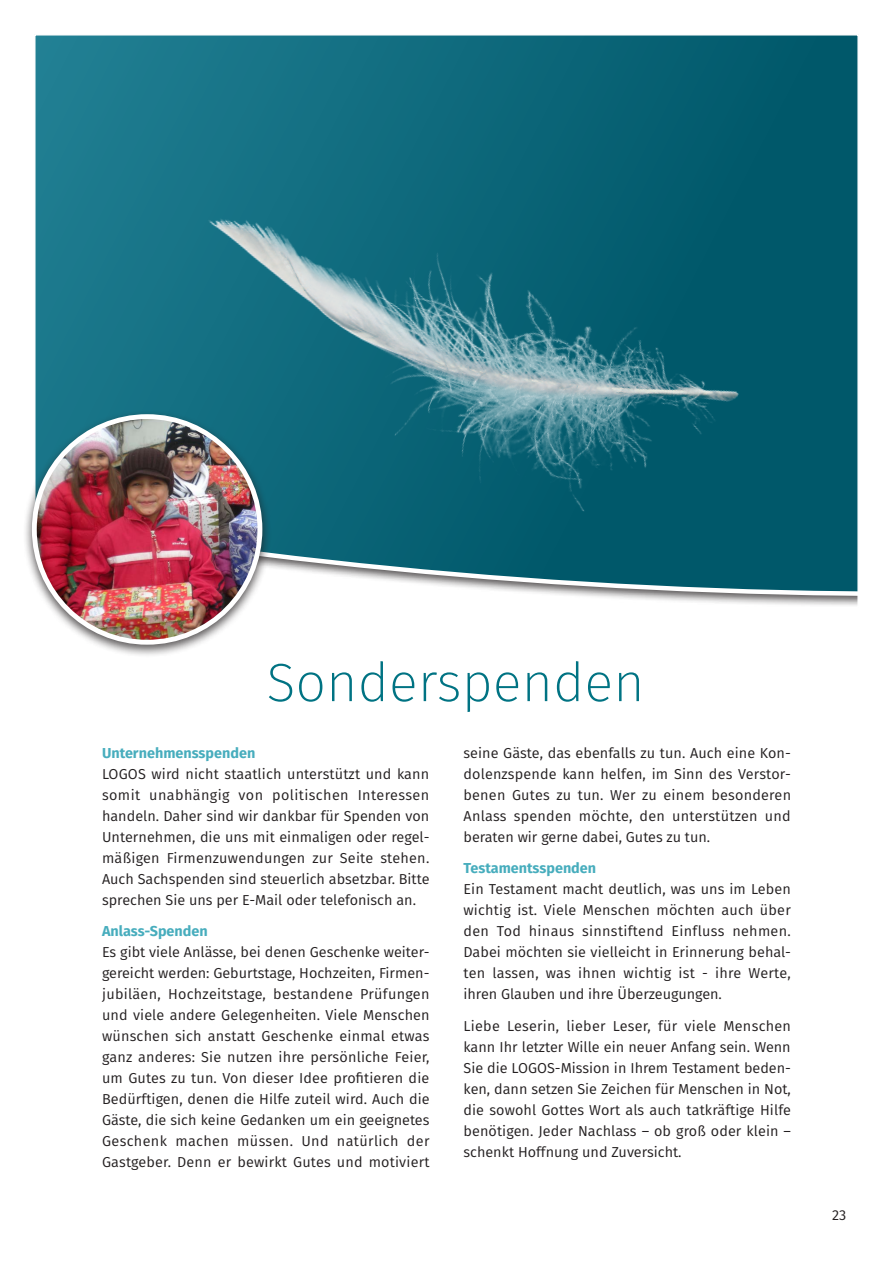
<style>
.page{position:relative;width:893px;height:1263px;background:#fff}
.page>*{position:absolute;margin:0;border:0;box-sizing:border-box;transform-origin:0 0}
.head{font:200 54px "Fira Sans";color:#007383}
.fließ{font:14.4px/21px "Fira Sans";color:#231f20;text-align:justify}
.zwischen{font:700 14.4px "Fira Sans";color:#47adbd}
</style>
<div class="page">
<svg style="left:37px;top:37px;width:819px;height:561px;background:#0f6a7d"></svg>
<img style="left:123px;top:109px;width:681px;height:492px">
<div style="left:23px;top:409px;width:248px;height:249px;background:#231f20;opacity:.75"></div>
<img style="left:34px;top:417px;width:226px;height:225px;border-radius:113px">
<div style="left:32px;top:414px;width:230px;height:231px;border:5px solid #fff;border-radius:50%"></div>
<p class="head" style="left:266px;top:644px;width:380px">Sonderspenden</p>
<p class="fließ" style="left:463px;top:742px;width:329px">seine Gäste, das ebenfalls zu tun. Auch eine Kon&shy;dolenzspende kann helfen, im Sinn des Verstor&shy;benen Gutes zu tun. Wer zu einem besonderen Anlass spenden möchte, den unterstützen und beraten wir gerne dabei, Gutes zu tun.</p>
<p class="zwischen" style="left:463px;top:856px;width:134px">Testamentsspenden</p>
<p class="fließ" style="left:463px;top:878px;width:329px">Ein Testament macht deutlich, was uns im Leben wichtig ist. Viele Menschen möchten auch über den Tod hinaus sinnstiftend Einfluss nehmen.<br>Dabei möchten sie vielleicht in Erinnerung behal&shy;ten lassen, was ihnen wichtig ist - ihre Werte, ihren Glauben und ihre Überzeugungen.</p>
<p class="fließ" style="left:463px;top:1015px;width:329px">Liebe Leserin, lieber Leser, für viele Menschen kann Ihr letzter Wille ein neuer Anfang sein. Wenn Sie die LOGOS-Mission in Ihrem Testament beden&shy;ken, dann setzen Sie Zeichen für Menschen in Not, die sowohl Gottes Wort als auch tatkräftige Hilfe benötigen. Jeder Nachlass – ob groß oder klein – schenkt Hoffnung und Zuversicht.</p>
<p class="zwischen" style="left:102px;top:740px;width:155px">Unternehmensspenden</p>
<p class="fließ" style="left:102px;top:763px;width:329px">LOGOS wird nicht staatlich unterstützt und kann somit unabhängig von politischen Interessen handeln. Daher sind wir dankbar für Spenden von Unternehmen, die uns mit einmaligen oder regel&shy;mäßigen Firmenzuwendungen zur Seite stehen.<br>Auch Sachspenden sind steuerlich absetzbar. Bitte sprechen Sie uns per E-Mail oder telefonisch an.</p>
<p class="zwischen" style="left:102px;top:919px;width:107px">Anlass-Spenden</p>
<p class="fließ" style="left:102px;top:941px;width:329px">Es gibt viele Anlässe, bei denen Geschenke weiter&shy;gereicht werden: Geburtstage, Hochzeiten, Firmen&shy;jubiläen, Hochzeitstage, bestandene Prüfungen und viele andere Gelegenheiten. Viele Menschen wünschen sich anstatt Geschenke einmal etwas ganz anderes: Sie nutzen ihre persönliche Feier, um Gutes zu tun. Von dieser Idee profitieren die Bedürftigen, denen die Hilfe zuteil wird. Auch die Gäste, die sich keine Gedanken um ein geeignetes Geschenk machen müssen. Und natürlich der Gastgeber. Denn er bewirkt Gutes und motiviert</p>
<p class="fließ" style="left:832px;top:1204px;width:16px">23</p>
</div>
